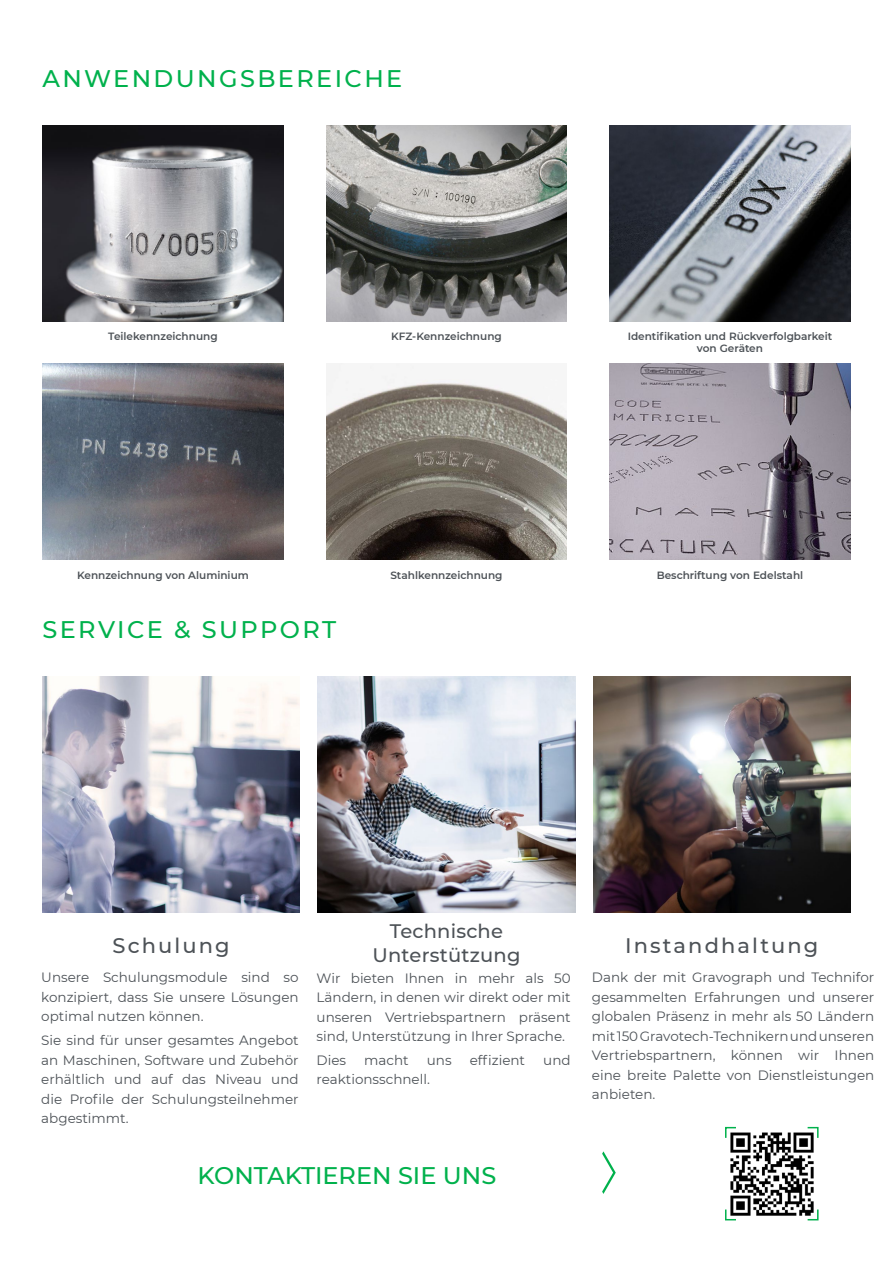
<style>
.page{position:relative;width:893px;height:1263px;background:#fff}
.page>*{position:absolute;margin:0;border:0;box-sizing:border-box;transform-origin:0 0}
.t1{font:500 24px "Montserrat";letter-spacing:.1em;color:#00b14c}
.t2{font:500 24px "Montserrat";color:#00b14c}
.t3{font:500 21px "Montserrat";letter-spacing:.1em;color:#4d5257}
.t4{font:500 19.5px/24px "Montserrat";letter-spacing:.01em;color:#4d5257;text-align:center}
.t5{font:13.5px/19.5px "Montserrat";color:#4d5257;text-align:justify}
.t6{font:600 10.5px/12px "Montserrat";color:#4d5257;text-align:center}
</style>
<div class="page">
<img style="left:43px;top:126px;width:240px;height:195px">
<img style="left:609px;top:126px;width:241px;height:195px">
<img style="left:326px;top:126px;width:241px;height:195px">
<img style="left:326px;top:364px;width:241px;height:195px">
<img style="left:43px;top:364px;width:240px;height:195px">
<img style="left:609px;top:364px;width:241px;height:195px">
<svg style="left:602px;top:1151px;width:14px;height:43px"></svg>
<svg style="left:725px;top:1126px;width:11px;height:12px"></svg>
<svg style="left:725px;top:1209px;width:11px;height:12px"></svg>
<svg style="left:807px;top:1126px;width:12px;height:12px"></svg>
<svg style="left:807px;top:1209px;width:12px;height:12px"></svg>
<img style="left:43px;top:676px;width:257px;height:236px">
<img style="left:318px;top:676px;width:257px;height:236px">
<img style="left:593px;top:676px;width:257px;height:236px">
<img style="left:729px;top:1131px;width:85px;height:85px">
<h1 class="t1" style="left:43px;top:62px;width:361px">ANWENDUNGSBEREICHE</h1>
<p class="t6" style="left:108px;top:330px;width:111px">Teilekennzeichnung</p>
<p class="t6" style="left:391px;top:330px;width:112px">KFZ-Kennzeichnung</p>
<p class="t6" style="left:628px;top:330px;width:206px">Identifikation und Rückverfolgbarkeit von Geräten</p>
<p class="t6" style="left:77px;top:569px;width:173px">Kennzeichnung von Aluminium</p>
<p class="t6" style="left:657px;top:569px;width:148px">Beschriftung von Edelstahl</p>
<h1 class="t1" style="left:43px;top:612px;width:295px">SERVICE &amp; SUPPORT</h1>
<p class="t6" style="left:390px;top:569px;width:114px">Stahlkennzeichnung</p>
<h2 class="t3" style="left:113px;top:931px;width:119px">Schulung</h2>
<p class="t5" style="left:41px;top:967px;width:259px">Unsere Schulungsmodule sind so konzipiert, dass Sie unsere Lösungen optimal nutzen können.</p>
<p class="t5" style="left:41px;top:1030px;width:259px">Sie sind für unser gesamtes Angebot an Maschinen, Software und Zubehör erhältlich und auf das Niveau und die Profile der Schulungsteilnehmer abgestimmt.</p>
<h3 class="t4" style="left:373px;top:918px;width:149px">Technische<br>Unterstützung</h3>
<p class="t5" style="left:317px;top:967px;width:256px">Wir bieten Ihnen in mehr als 50<br>Ländern, in denen wir direkt oder mit unseren Vertriebspartnern präsent sind, Unterstützung in Ihrer Sprache.</p>
<p class="t5" style="left:317px;top:1050px;width:31px">Dies</p>
<p class="t5" style="left:364px;top:1050px;width:46px">macht</p>
<p class="t5" style="left:427px;top:1050px;width:26px">uns</p>
<p class="t5" style="left:470px;top:1050px;width:57px">effizient</p>
<p class="t5" style="left:543px;top:1050px;width:29px">und</p>
<p class="t5" style="left:317px;top:1069px;width:115px">reaktionsschnell.</p>
<h1 class="t2" style="left:198px;top:1159px;width:300px">KONTAKTIEREN SIE UNS</h1>
<h2 class="t3" style="left:625px;top:931px;width:195px">Instandhaltung</h2>
<p class="t5" style="left:592px;top:967px;width:284px">Dank der mit Gravograph und Technifor gesammelten Erfahrungen und unserer globalen Präsenz in mehr als 50 Ländern mit 150 Gravotech-Technikern und unseren Vertriebspartnern, können wir Ihnen eine breite Palette von Dienstleistungen anbieten.</p>
</div>
